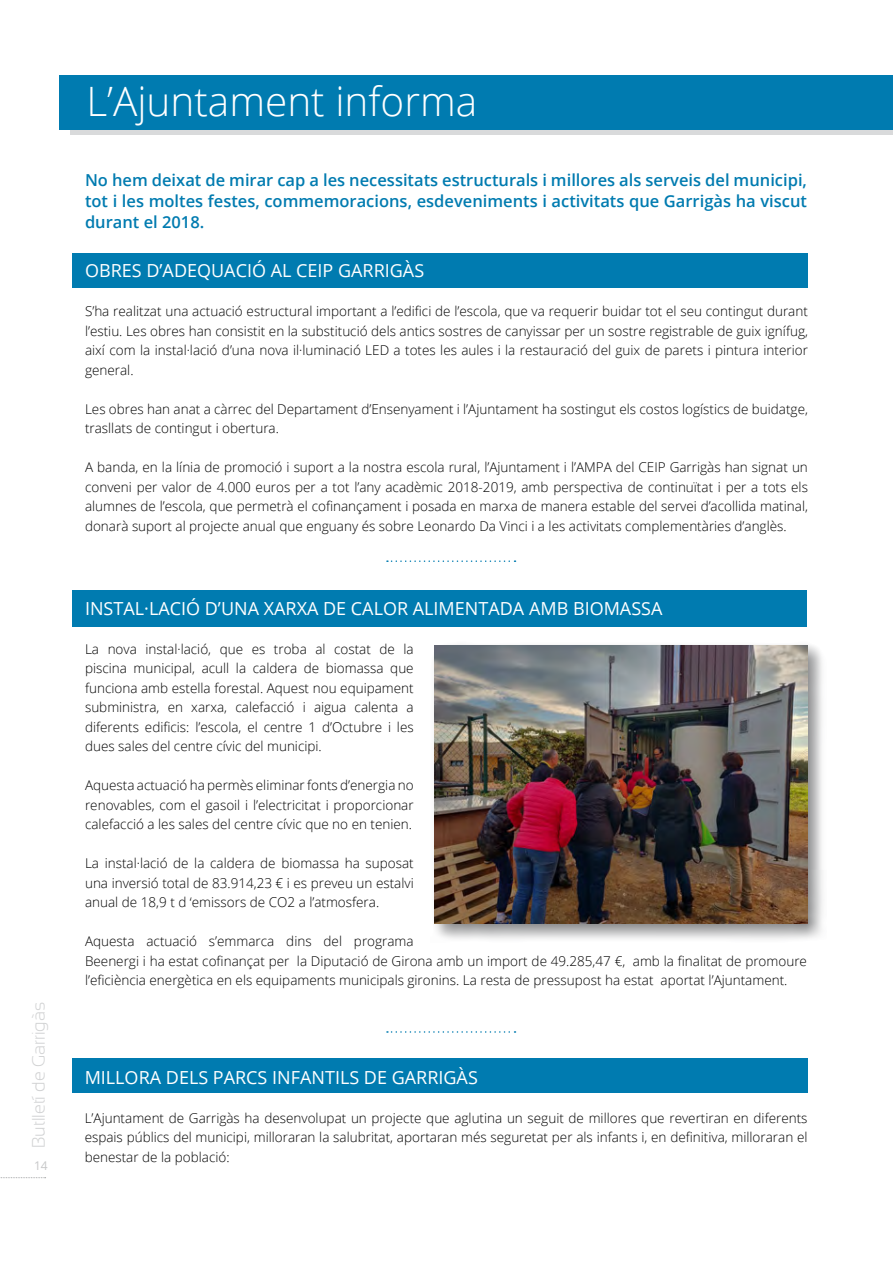
<style>
.page{position:relative;width:893px;height:1263px;background:#fff}
.page>*{position:absolute;margin:0;border:0;box-sizing:border-box;transform-origin:0 0}
.t1{font:300 40.5px "Open Sans";color:#fff}
.t2{font:18px "Open Sans";color:#fff}
.t3{font:300 18px "Sansation";color:#d0d1d2}
.t4{font:600 16.5px/21px "Open Sans";color:#007bb0;text-align:justify}
.t5{font:300 13.5px/19.5px "Open Sans";color:#000;text-align:justify}
.t6{font:12px "Open Sans";color:#c6c7c8}
</style>
<div class="page">
<svg style="left:0;top:1177px;width:46px;height:1px"></svg>
<div style="left:72px;top:253px;width:736px;height:34px;background:#007bb0"></div>
<div style="left:72px;top:1058px;width:736px;height:35px;background:#007bb0"></div>
<div style="left:70px;top:81px;width:823px;height:54px;background:#d9dadb"></div>
<div style="left:60px;top:75px;width:833px;height:55px;background:#007bb0"></div>
<div style="left:72px;top:590px;width:735px;height:36px;background:#007bb0"></div>
<div style="left:431px;top:641px;width:396px;height:302px;background:#646567;opacity:.75"></div>
<img style="left:435px;top:645px;width:373px;height:279px">
<svg style="left:387px;top:560px;width:128px;height:2px"></svg>
<svg style="left:387px;top:1031px;width:128px;height:2px"></svg>
<h2 class="t3" style="left:29px;top:1148px;width:148px;rotate:-90deg">Butlletí de Garrigàs</h2>
<p class="t6" style="left:34px;top:1157px;width:15px">14</p>
<h1 class="t1" style="left:86px;top:74px;width:392px">L’Ajuntament informa</h1>
<p class="t4" style="left:85px;top:169px;width:723px">No hem deixat de mirar cap a les necessitats estructurals i millores als serveis del municipi, tot i les moltes festes, commemoracions, esdeveniments i activitats que Garrigàs ha viscut durant el 2018.</p>
<h2 class="t2" style="left:85px;top:259px;width:341px">OBRES D’ADEQUACIÓ AL CEIP GARRIGÀS</h2>
<p class="t5" style="left:85px;top:301px;width:724px">S’ha realitzat una actuació estructural important a l’edifici de l’escola, que va requerir buidar tot el seu contingut durant l’estiu. Les obres han consistit en la substitució dels antics sostres de canyissar per un sostre registrable de guix ignífug, així com la instal·lació d’una nova il·luminació LED a totes les aules i la restauració del guix de parets i pintura interior general.</p>
<p class="t5" style="left:85px;top:399px;width:724px">Les obres han anat a càrrec del Departament d’Ensenyament i l’Ajuntament ha sostingut els costos logístics de buidatge, trasllats de contingut i obertura.</p>
<p class="t5" style="left:85px;top:457px;width:724px">A banda, en la línia de promoció i suport a la nostra escola rural, l’Ajuntament i l’AMPA del CEIP Garrigàs han signat un conveni per valor de 4.000 euros per a tot l’any acadèmic 2018-2019, amb perspectiva de continuïtat i per a tots els alumnes de l’escola, que permetrà el cofinançament i posada en marxa de manera estable del servei d’acollida matinal, donarà suport al projecte anual que enguany és sobre Leonardo Da Vinci i a les activitats complementàries d’anglès.</p>
<h2 class="t2" style="left:85px;top:596px;width:579px">INSTAL·LACIÓ D’UNA XARXA DE CALOR ALIMENTADA AMB BIOMASSA</h2>
<p class="t5" style="left:85px;top:639px;width:330px">La nova instal·lació, que es troba al costat de la piscina municipal, acull la caldera de biomassa que funciona amb estella forestal. Aquest nou equipament subministra, en xarxa, calefacció i aigua calenta a diferents edificis: l’escola, el centre 1 d’Octubre i les dues sales del centre cívic del municipi.</p>
<p class="t5" style="left:85px;top:775px;width:330px">Aquesta actuació ha permès eliminar fonts d’energia no renovables, com el gasoil i l’electricitat i proporcionar calefacció a les sales del centre cívic que no en tenien.</p>
<p class="t5" style="left:85px;top:853px;width:330px">La instal·lació de la caldera de biomassa ha suposat una inversió total de 83.914,23 € i es preveu un estalvi anual de 18,9 t d ‘emissors de CO2 a l’atmosfera.</p>
<p class="t5" style="left:85px;top:931px;width:723px;text-align:left">Aquesta actuació s’emmarca dins del programa<br>Beenergi i ha estat cofinançat per la Diputació de Girona amb un import de 49.285,47 €, amb la finalitat de promoure l’eficiència energètica en els equipaments municipals gironins. La resta de pressupost ha estat aportat l’Ajuntament.</p>
<h2 class="t2" style="left:85px;top:1065px;width:395px">MILLORA DELS PARCS INFANTILS DE GARRIGÀS</h2>
<p class="t5" style="left:85px;top:1108px;width:724px">L’Ajuntament de Garrigàs ha desenvolupat un projecte que aglutina un seguit de millores que revertiran en diferents espais públics del municipi, milloraran la salubritat, aportaran més seguretat per als infants i, en definitiva, milloraran el benestar de la població:</p>
</div>
